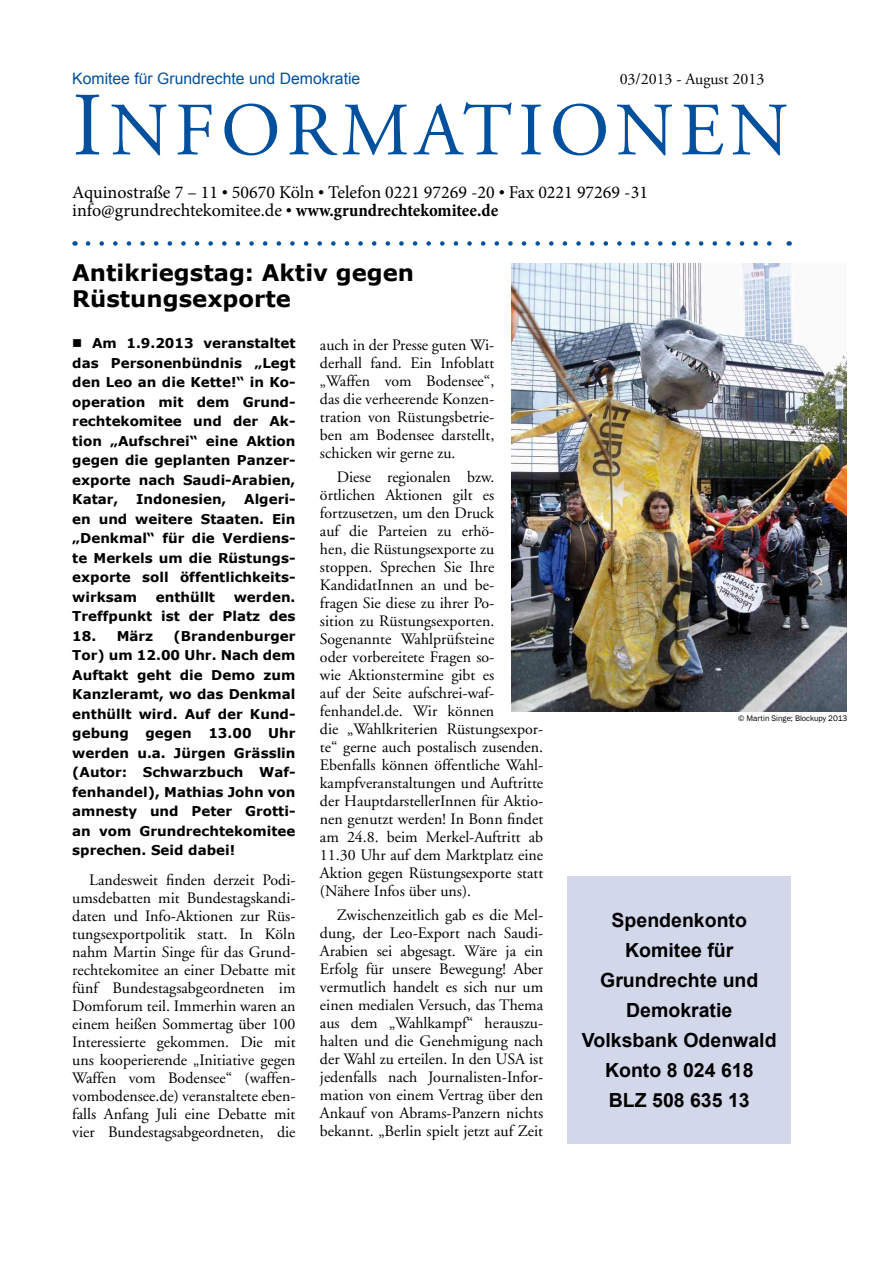
<style>
.page{position:relative;width:893px;height:1263px;background:#fff}
.page>*{position:absolute;margin:0;border:0;box-sizing:border-box;transform-origin:0 0}
.t1{font:75px "Adobe Garamond";letter-spacing:.08em;color:#00509e}
.t2{font:700 22.8px/25.5px "Verdana";color:#000}
.t3{font:700 19.5px/30px "Arial";color:#000;text-align:center}
.t4{font:18px/18px "Minion Pro";color:#000}
.t5{font:15.9px/18px "Adobe Garamond";color:#000;text-align:justify}
.t6{font:15.75px "Arial";color:#00509e}
.t7{font:700 13.5px/19.5px "Verdana";color:#000;text-align:justify}
.t8{font:8.25px "Franklin Gothic";color:#000}
.s1{font-size:90px}
.s2{font-weight:700;font-stretch:condensed}
</style>
<div class="page">
<svg style="left:88px;top:241px;width:684px;height:5px"></svg>
<div style="left:568px;top:876px;width:223px;height:268px;background:#d3d7ea"></div>
<img style="left:511px;top:264px;width:336px;height:448px">
<p class="t6" style="left:72px;top:68px;width:289px">Komitee für Grundrechte und Demokratie</p>
<h1 class="t1" style="left:72px;top:90px;width:718px"><span class="s1">I</span>NFORMATIONEN</h1>
<p class="t4" style="left:72px;top:183px;width:577px">Aquinostraße 7 – 11 ● 50670 Köln ● Telefon 0221 97269 -20 ● Fax 0221 97269 -31 info@grundrechtekomitee.de ● <span class="s2">www.grundrechtekomitee.de</span></p>
<p class="t5" style="left:620px;top:70px;width:146px">03/2013 - August 2013</p>
<h2 class="t2" style="left:72px;top:259px;width:343px">Antikriegstag: Aktiv gegen<br>Rüstungsexporte</h2>
<p class="t7" style="left:72px;top:333px;width:225px">■ Am 1.9.2013 veranstaltet das Personenbündnis „Legt den Leo an die Kette!“ in Ko&shy;operation mit dem Grund&shy;rechtekomitee und der Ak&shy;tion „Aufschrei“ eine Aktion gegen die geplanten Panzer&shy;exporte nach Saudi-Arabien, Katar,</p>
<p class="t7" style="left:72px;top:489px;width:225px;text-indent:172px">Algeri&shy;en und weitere Staaten. Ein „Denkmal“ für die Verdiens&shy;te Merkels um die Rüstungs&shy;exporte soll öffentlichkeits&shy;wirksam</p>
<p class="t7" style="left:136px;top:489px;width:92px">Indonesien,</p>
<p class="t7" style="left:72px;top:587px;width:225px;text-align:right">werden.<br>Treffpunkt ist der Platz des</p>
<p class="t7" style="left:72px;top:626px;width:83px">18. März</p>
<p class="t7" style="left:156px;top:587px;width:61px">enthüllt</p>
<p class="t7" style="left:72px;top:626px;width:225px;text-indent:101px">(Brandenburger Tor) um 12.00 Uhr. Nach dem Auftakt geht die Demo zum Kanzleramt, wo das Denkmal enthüllt wird. Auf der Kund&shy;gebung gegen 13.00 Uhr werden u.a. Jürgen Grässlin (Autor: Schwarzbuch Waf&shy;fenhandel), Mathias John von amnesty und Peter Grotti&shy;an vom Grundrechtekomitee sprechen. Seid dabei!</p>
<p class="t5" style="left:72px;top:872px;width:225px;text-indent:17px">Landesweit finden derzeit Podi&shy;umsdebatten mit Bundestagskandi&shy;daten und Info-Aktionen zur Rüs&shy;tungsexportpolitik statt. In Köln nahm Martin Singe für das Grund&shy;rechtekomitee an einer Debatte mit fünf Bundestagsabgeordneten im Domforum teil. Immerhin waren an einem heißen Sommertag über 100<br>Interessierte gekommen. Die mit uns kooperierende „Initiative gegen Waffen vom Bodensee“ (waffen&shy;vombodensee.de) veranstaltete eben&shy;falls Anfang Juli eine Debatte mit vier Bundestagsabgeordneten, die</p>
<p class="t5" style="left:320px;top:336px;width:176px">auch in der Presse guten Wi&shy;derhall fand. Ein Infoblatt „Waffen vom Bodensee“, das die verheerende Konzen&shy;tration von Rüstungsbetrie&shy;ben am Bodensee darstellt, schicken wir gerne zu.</p>
<p class="t5" style="left:320px;top:468px;width:225px;text-align:left;text-indent:17px">Diese regionalen bzw. örtlichen Aktionen gilt es fortzusetzen, um den Druck<br>auf die Parteien zu erhö-<br>hen, die Rüstungsexporte zu stoppen. Sprechen Sie Ihre<br>KandidatInnen an und be-<br>fragen Sie diese zu ihrer Po-<br>sition zu Rüstungsexporten.<br>Sogenannte Wahlprüfsteine<br>oder vorbereitete Fragen so-<br>wie Aktionstermine gibt es<br>auf der Seite aufschrei-waf&shy;fenhandel.de. Wir können<br>die „Wahlkriterien Rüstungsexpor&shy;te“ gerne auch postalisch zusenden.<br>Ebenfalls können öffentliche Wahl&shy;kampfveranstaltungen und Auftritte der HauptdarstellerInnen für Aktio&shy;nen genutzt werden! In Bonn findet am 24.8. beim Merkel-Auftritt ab<br>11.30 Uhr auf dem Marktplatz eine<br>Aktion gegen Rüstungsexporte statt (Nähere Infos über uns).</p>
<p class="t5" style="left:320px;top:906px;width:225px;text-indent:17px">Zwischenzeitlich gab es die Mel&shy;dung, der Leo-Export nach Saudi-Arabien sei abgesagt. Wäre ja ein Erfolg für unsere Bewegung! Aber vermutlich handelt es sich nur um einen medialen Versuch, das Thema aus dem „Wahlkampf“ herauszu&shy;halten und die Genehmigung nach der Wahl zu erteilen. In den USA ist jedenfalls nach Journalisten-Infor&shy;mation von einem Vertrag über den Ankauf von Abrams-Panzern nichts bekannt. „Berlin spielt jetzt auf Zeit</p>
<p class="t8" style="left:738px;top:713px;width:111px">© Martin Singe; Blockupy 2013</p>
<p class="t3" style="left:582px;top:906px;width:196px">Spendenkonto<br>Komitee für<br>Grundrechte und<br>Demokratie<br>Volksbank Odenwald<br>Konto 8 024 618<br>BLZ 508 635 13</p>
</div>
